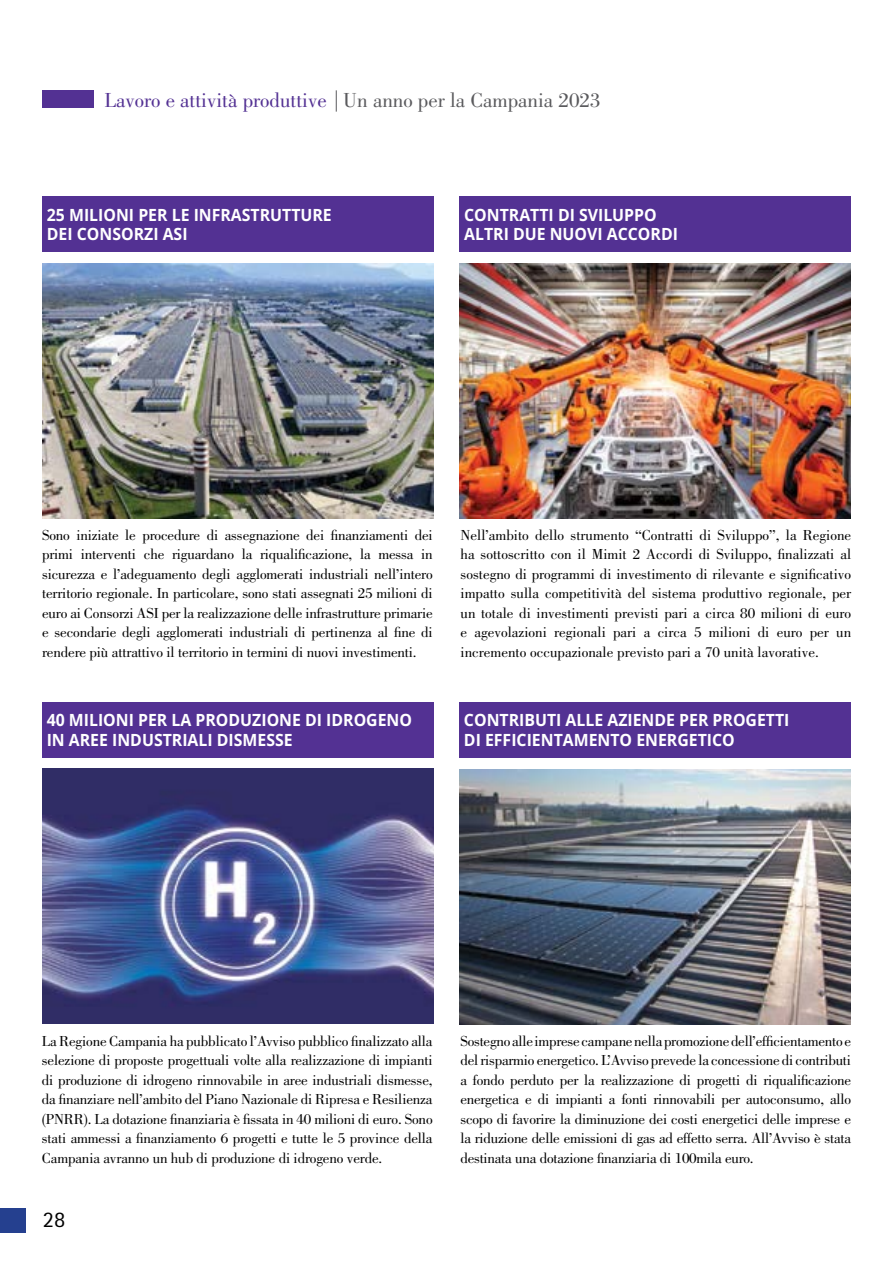
<style>
.page{position:relative;width:893px;height:1263px;background:#fff}
.page>*{position:absolute;margin:0;border:0;box-sizing:border-box;transform-origin:0 0}
.t1{font:22.5px "Rotis Sans Serif";color:#000}
.t2{font:21px "Bodoni Std";color:#533193}
.t3{font:700 16.8px/19.5px "Open Sans";color:#fff;scale:.94 1}
.t4{font:15px/19.5px "Bodoni Std";letter-spacing:-.01em;color:#000;text-align:justify}
.s1{color:#5a5a5d}
</style>
<div class="page">
<div style="left:42px;top:702px;width:392px;height:55px;background:#533193"></div>
<div style="left:459px;top:702px;width:391px;height:55px;background:#533193"></div>
<img style="left:42px;top:769px;width:392px;height:255px">
<div style="left:42px;top:90px;width:51px;height:17px;background:#533193"></div>
<svg style="left:336px;top:90px;width:1px;height:22px"></svg>
<div style="left:43px;top:197px;width:391px;height:55px;background:#533193"></div>
<div style="left:459px;top:197px;width:391px;height:55px;background:#533193"></div>
<img style="left:43px;top:263px;width:391px;height:255px">
<img style="left:459px;top:263px;width:392px;height:255px">
<img style="left:459px;top:770px;width:391px;height:255px">
<div style="left:0;top:1209px;width:26px;height:24px;background:#25408f"></div>
<h2 class="t2" style="left:105px;top:88px;width:497px">Lavoro e attività produttive <span class="s1">Un anno per la Campania 2023</span></h2>
<p class="t3" style="left:47px;top:204px;width:305px">25 MILIONI PER LE INFRASTRUTTURE<br>DEI CONSORZI ASI</p>
<p class="t3" style="left:464px;top:204px;width:229px">CONTRATTI DI SVILUPPO<br>ALTRI DUE NUOVI ACCORDI</p>
<p class="t4" style="left:42px;top:525px;width:392px">Sono iniziate le procedure di assegnazione dei finanziamenti dei primi interventi che riguardano la riqualificazione, la messa in sicurezza e l’adeguamento degli agglomerati industriali nell’intero territorio regionale. In particolare, sono stati assegnati 25 milioni di euro ai Consorzi ASI per la realizzazione delle infrastrutture primarie e secondarie degli agglomerati industriali di pertinenza al fine di rendere più attrattivo il territorio in termini di nuovi investimenti.</p>
<p class="t4" style="left:461px;top:525px;width:392px">Nell’ambito dello strumento “Contratti di Sviluppo”, la Regione ha sottoscritto con il Mimit 2 Accordi di Sviluppo, finalizzati al sostegno di programmi di investimento di rilevante e significativo impatto sulla competitività del sistema produttivo regionale, per un totale di investimenti previsti pari a circa 80 milioni di euro e agevolazioni regionali pari a circa 5 milioni di euro per un incremento occupazionale previsto pari a 70 unità lavorative.</p>
<p class="t3" style="left:47px;top:710px;width:390px">40 MILIONI PER LA PRODUZIONE DI IDROGENO<br>IN AREE INDUSTRIALI DISMESSE</p>
<p class="t3" style="left:464px;top:710px;width:348px">CONTRIBUTI ALLE AZIENDE PER PROGETTI<br>DI EFFICIENTAMENTO ENERGETICO</p>
<p class="t4" style="left:42px;top:1031px;width:392px">La Regione Campania ha pubblicato l’Avviso pubblico finalizzato alla selezione di proposte progettuali volte alla realizzazione di impianti di produzione di idrogeno rinnovabile in aree industriali dismesse, da finanziare nell’ambito del Piano Nazionale di Ripresa e Resilienza (PNRR). La dotazione finanziaria è fissata in 40 milioni di euro. Sono stati ammessi a finanziamento 6 progetti e tutte le 5 province della Campania avranno un hub di produzione di idrogeno verde.</p>
<p class="t4" style="left:460px;top:1031px;width:392px">Sostegno alle imprese campane nella promozione dell’efficientamento e del risparmio energetico. L’Avviso prevede la concessione di contributi a fondo perduto per la realizzazione di progetti di riqualificazione energetica e di impianti a fonti rinnovabili per autoconsumo, allo scopo di favorire la diminuzione dei costi energetici delle imprese e la riduzione delle emissioni di gas ad effetto serra. All’Avviso è stata destinata una dotazione finanziaria di 100mila euro.</p>
<h1 class="t1" style="left:43px;top:1206px;width:24px">28</h1>
</div>
